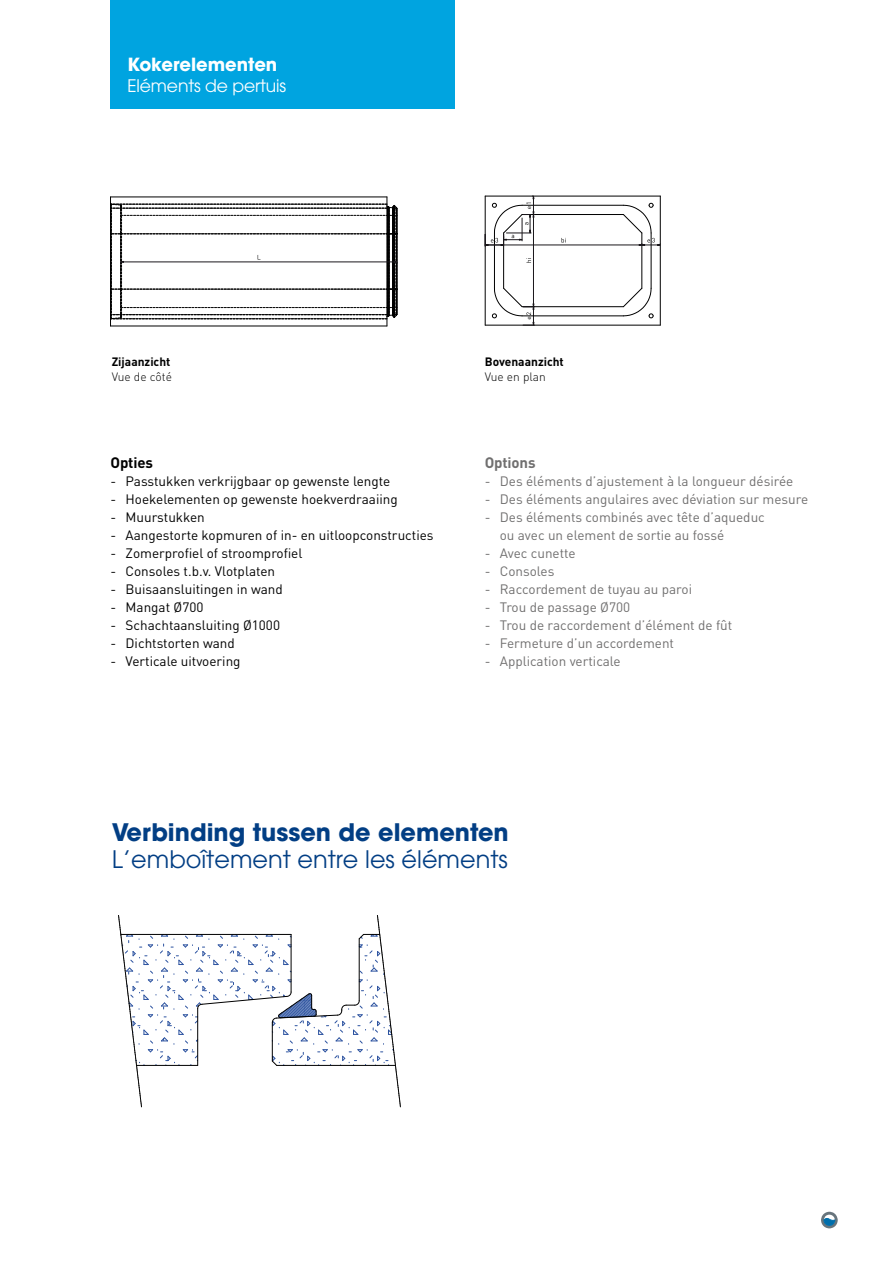
<style>
.page{position:relative;width:893px;height:1263px;background:#fff}
.page>*{position:absolute;margin:0;border:0;box-sizing:border-box;transform-origin:0 0}
.t1{font:24px "ITC Avant Garde Pro";color:#023e84}
.t2{font:700 24px "ITC Avant Garde Pro";color:#023e84}
.t3{font:700 18px "ITC Avant Garde Pro";color:#fff}
.t4{font:17.25px "ITC Avant Garde Pro";letter-spacing:-.01em;color:#fff}
.t5{font:700 15px "DIN";letter-spacing:-.01em;color:#706f6f}
.t6{font:700 15px "DIN";letter-spacing:-.01em;color:#000}
.t7{font:13.5px/18px "DIN";color:#706f6f}
.t8{font:13.5px "DIN";color:#000}
.t9{font:700 12px "DIN";color:#000}
.t10{font:300 12px "DIN";color:#000}
</style>
<div class="page">
<hr style="left:110px;top:197px;width:1px;height:129px;background:#000">
<hr style="left:387px;top:197px;width:1px;height:129px;background:#000">
<hr style="left:111px;top:326px;width:276px;height:1px;background:#000">
<hr style="left:111px;top:197px;width:276px;height:1px;background:#000">
<svg style="left:111px;top:203px;width:287px;height:117px"></svg>
<hr style="left:503px;top:233px;width:1px;height:55px;background:#000">
<hr style="left:522px;top:306px;width:101px;height:1px;background:#000">
<hr style="left:485px;top:196px;width:175px;height:1px;background:#000">
<hr style="left:485px;top:196px;width:1px;height:129px;background:#000">
<hr style="left:485px;top:325px;width:175px;height:1px;background:#000">
<hr style="left:660px;top:196px;width:1px;height:129px;background:#000">
<hr style="left:642px;top:233px;width:1px;height:55px;background:#000">
<hr style="left:522px;top:214px;width:101px;height:1px;background:#000">
<hr style="left:494px;top:233px;width:1px;height:55px;background:#000">
<hr style="left:522px;top:205px;width:101px;height:1px;background:#000">
<hr style="left:522px;top:316px;width:101px;height:1px;background:#000">
<hr style="left:651px;top:233px;width:1px;height:55px;background:#000">
<svg style="left:623px;top:288px;width:31px;height:30px"></svg>
<hr style="left:533px;top:217px;width:1px;height:87px;background:#1a171b">
<hr style="left:488px;top:245px;width:151px;height:1px;background:#1a171b">
<svg style="left:492px;top:288px;width:43px;height:38px"></svg>
<svg style="left:623px;top:203px;width:38px;height:43px"></svg>
<svg style="left:485px;top:196px;width:50px;height:50px"></svg>
<svg style="left:526px;top:258px;width:5px;height:5px"></svg>
<svg style="left:561px;top:238px;width:5px;height:5px"></svg>
<svg style="left:118px;top:915px;width:283px;height:192px"></svg>
<div style="left:111px;top:0;width:344px;height:108px;background:#00a4e0"></div>
<svg style="left:821px;top:1212px;width:17px;height:16px"></svg>
<h2 class="t3" style="left:128px;top:52px;width:151px">Kokerelementen</h2>
<p class="t4" style="left:128px;top:75px;width:160px">Eléments de pertuis</p>
<p class="t9" style="left:112px;top:354px;width:60px">Zijaanzicht</p>
<p class="t10" style="left:112px;top:369px;width:62px">Vue de côté</p>
<p class="t6" style="left:111px;top:453px;width:44px">Opties</p>
<p class="t8" style="left:111px;top:473px;width:281px">- Passtukken verkrijgbaar op gewenste lengte</p>
<p class="t8" style="left:111px;top:491px;width:289px">- Hoekelementen op gewenste hoekverdraaiing</p>
<p class="t8" style="left:111px;top:509px;width:96px">- Muurstukken</p>
<p class="t8" style="left:111px;top:527px;width:325px">- Aangestorte kopmuren of in- en uitloopconstructies</p>
<p class="t8" style="left:111px;top:545px;width:193px">- Zomerprofiel of stroomprofiel</p>
<p class="t8" style="left:111px;top:563px;width:166px">- Consoles t.b.v. Vlotplaten</p>
<p class="t8" style="left:111px;top:581px;width:174px">- Buisaansluitingen in wand</p>
<p class="t8" style="left:111px;top:599px;width:94px">- Mangat Ø700</p>
<p class="t8" style="left:111px;top:617px;width:171px">- Schachtaansluiting Ø1000</p>
<p class="t8" style="left:111px;top:635px;width:126px">- Dichtstorten wand</p>
<p class="t8" style="left:111px;top:653px;width:132px">- Verticale uitvoering</p>
<p class="t9" style="left:485px;top:354px;width:81px">Bovenaanzicht</p>
<p class="t10" style="left:485px;top:369px;width:63px">Vue en plan</p>
<p class="t5" style="left:485px;top:453px;width:52px">Options</p>
<p class="t7" style="left:485px;top:472px;width:310px">- Des éléments d’ajustement à la longueur désirée</p>
<p class="t7" style="left:485px;top:490px;width:325px">- Des éléments angulaires avec déviation sur mesure</p>
<p class="t7" style="left:500px;top:508px;width:267px;text-indent:-15px">- Des éléments combinés avec tête d’aqueduc ou avec un element de sortie au fossé</p>
<p class="t7" style="left:485px;top:544px;width:93px">- Avec cunette</p>
<p class="t7" style="left:485px;top:562px;width:71px">- Consoles</p>
<p class="t7" style="left:485px;top:580px;width:209px">- Raccordement de tuyau au paroi</p>
<p class="t7" style="left:485px;top:598px;width:147px">- Trou de passage Ø700</p>
<p class="t7" style="left:485px;top:616px;width:249px">- Trou de raccordement d’élément de fût</p>
<p class="t7" style="left:485px;top:634px;width:191px">- Fermeture d’un accordement</p>
<p class="t7" style="left:485px;top:652px;width:137px">- Application verticale</p>
<h1 class="t2" style="left:112px;top:816px;width:398px">Verbinding tussen de elementen</h1>
<h1 class="t1" style="left:112px;top:844px;width:398px">L’emboîtement entre les éléments</h1>
</div>
